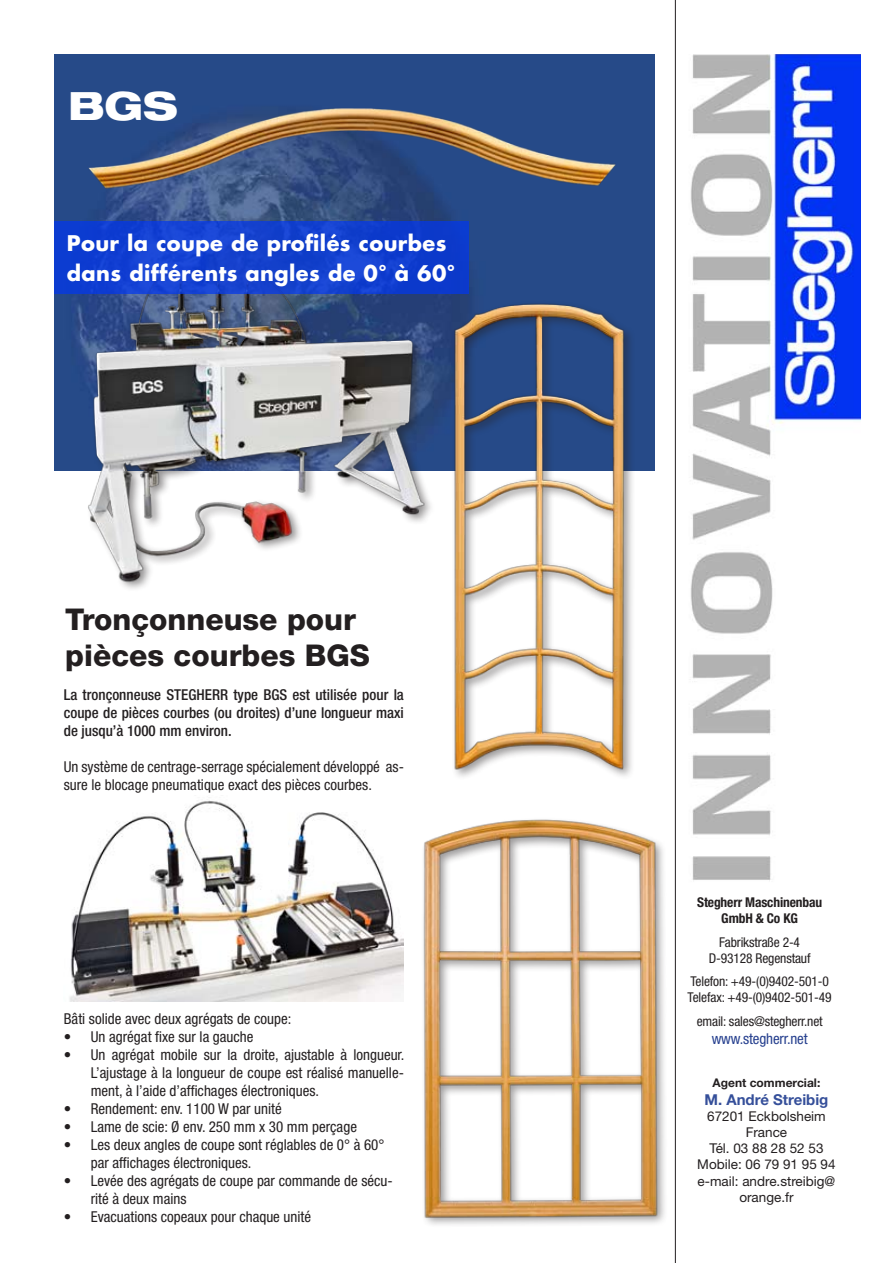
<style>
.page{position:relative;width:893px;height:1263px;background:#fff}
.page>*{position:absolute;margin:0;border:0;box-sizing:border-box;transform-origin:0 0}
.t1{font:800 expanded 39px "Helvetica Neue LT Std";color:#fff}
.t2{font:800 30px/36px "Helvetica Neue LT Std";color:#231f20}
.t3{font:700 21px/30px "Futura Std";letter-spacing:.02em;color:#fff}
.t4{font:condensed 15px/18px "Helvetica Neue LT Std";color:#231f20}
.t5{font:500 condensed 15px/18px "Helvetica Neue LT Std";color:#231f20;text-align:justify}
.t6{font:condensed 15px "Helvetica Neue LT Std";letter-spacing:-.01em;color:#253f8e}
.t7{font:700 15px "Helvetica Neue LT Std";color:#354f9a}
.t8{font:condensed 13.5px/16.2px "Helvetica Neue LT Std";letter-spacing:-.01em;color:#231f20;text-align:center}
.t9{font:13.5px/16.2px "Helvetica Neue LT Std";color:#231f20;text-align:center}
.t10{font:700 condensed 13.5px/16.2px "Helvetica Neue LT Std";letter-spacing:-.01em;color:#231f20;text-align:center}
.t11{font:700 12px "Helvetica Neue LT Std";color:#231f20}
</style>
<div class="page">
<img style="left:690px;top:54px;width:170px;height:827px">
<div style="left:54px;top:54px;width:601px;height:417px;background:#264a88"></div>
<hr style="left:675px;top:0;width:1px;height:1263px;background:#231f20">
<div style="left:451px;top:300px;width:216px;height:508px;background:#231f20;opacity:.45"></div>
<img style="left:451px;top:293px;width:187px;height:485px">
<div style="left:85px;top:266px;width:458px;height:348px;background:#231f20;opacity:.5"></div>
<img style="left:72px;top:294px;width:361px;height:295px">
<div style="left:421px;top:816px;width:306px;height:430px;background:#231f20;opacity:.45"></div>
<img style="left:421px;top:816px;width:243px;height:407px">
<img style="left:69px;top:800px;width:334px;height:202px">
<div style="left:680px;top:1076px;width:173px;height:159px;background:#fff"></div>
<div style="left:54px;top:221px;width:415px;height:73px;background:#113ecf"></div>
<img style="left:64px;top:96px;width:579px;height:119px">
<h1 class="t1" style="left:68px;top:81px;width:111px">BGS</h1>
<h3 class="t3" style="left:67px;top:228px;width:390px">Pour la coupe de profilés courbes dans différents angles de 0° à 60°</h3>
<h2 class="t2" style="left:65px;top:601px;width:306px">Tronçonneuse pour pièces courbes BGS</h2>
<p class="t5" style="left:64px;top:685px;width:342px">La tronçonneuse STEGHERR type BGS est utilisée pour la coupe de pièces courbes (ou droites) d’une longueur maxi de jusqu’à 1000 mm environ.</p>
<p class="t4" style="left:64px;top:757px;width:342px">Un système de centrage-serrage spécialement développé as&shy;sure le blocage pneumatique exact des pièces courbes.</p>
<p class="t4" style="left:64px;top:1009px;width:229px">Bâti solide avec deux agrégats de coupe:</p>
<p class="t4" style="left:64px;top:1027px;width:191px">• Un agrégat fixe sur la gauche</p>
<p class="t4" style="left:91px;top:1045px;width:315px;text-align:justify;text-indent:-27px">• Un agrégat mobile sur la droite, ajustable à longueur.<br>L’ajustage à la longueur de coupe est réalisé manuelle&shy;ment, à l’aide d’affichages électroniques.</p>
<p class="t4" style="left:64px;top:1099px;width:219px">• Rendement: env. 1100 W par unité</p>
<p class="t4" style="left:64px;top:1117px;width:295px">• Lame de scie: Ø env. 250 mm x 30 mm perçage</p>
<p class="t4" style="left:91px;top:1135px;width:295px;text-indent:-27px">• Les deux angles de coupe sont réglables de 0° à 60° par affichages électroniques.</p>
<p class="t4" style="left:91px;top:1171px;width:303px;text-indent:-27px">• Levée des agrégats de coupe par commande de sécu&shy;rité à deux mains</p>
<p class="t4" style="left:64px;top:1207px;width:249px">• Evacuations copeaux pour chaque unité</p>
<p class="t10" style="left:697px;top:894px;width:126px">Stegherr Maschinenbau<br>GmbH &amp; Co KG</p>
<p class="t8" style="left:709px;top:933px;width:103px">Fabrikstraße 2-4<br>D-93128 Regenstauf</p>
<p class="t8" style="left:688px;top:973px;width:146px;text-align:left">Telefon: +49-(0)9402-501-0<br>Telefax: +49-(0)9402-501-49</p>
<p class="t8" style="left:697px;top:1013px;width:127px">email: sales@stegherr.net</p>
<p class="t6" style="left:712px;top:1030px;width:98px">www.stegherr.net</p>
<p class="t11" style="left:713px;top:1075px;width:109px">Agent commercial:</p>
<p class="t7" style="left:704px;top:1090px;width:125px">M. André Streibig</p>
<p class="t9" style="left:697px;top:1108px;width:140px">67201 Eckbolsheim<br>France<br>Tél. 03 88 28 52 53<br>Mobile: 06 79 91 95 94 e-mail: andre.streibig@ orange.fr</p>
</div>
